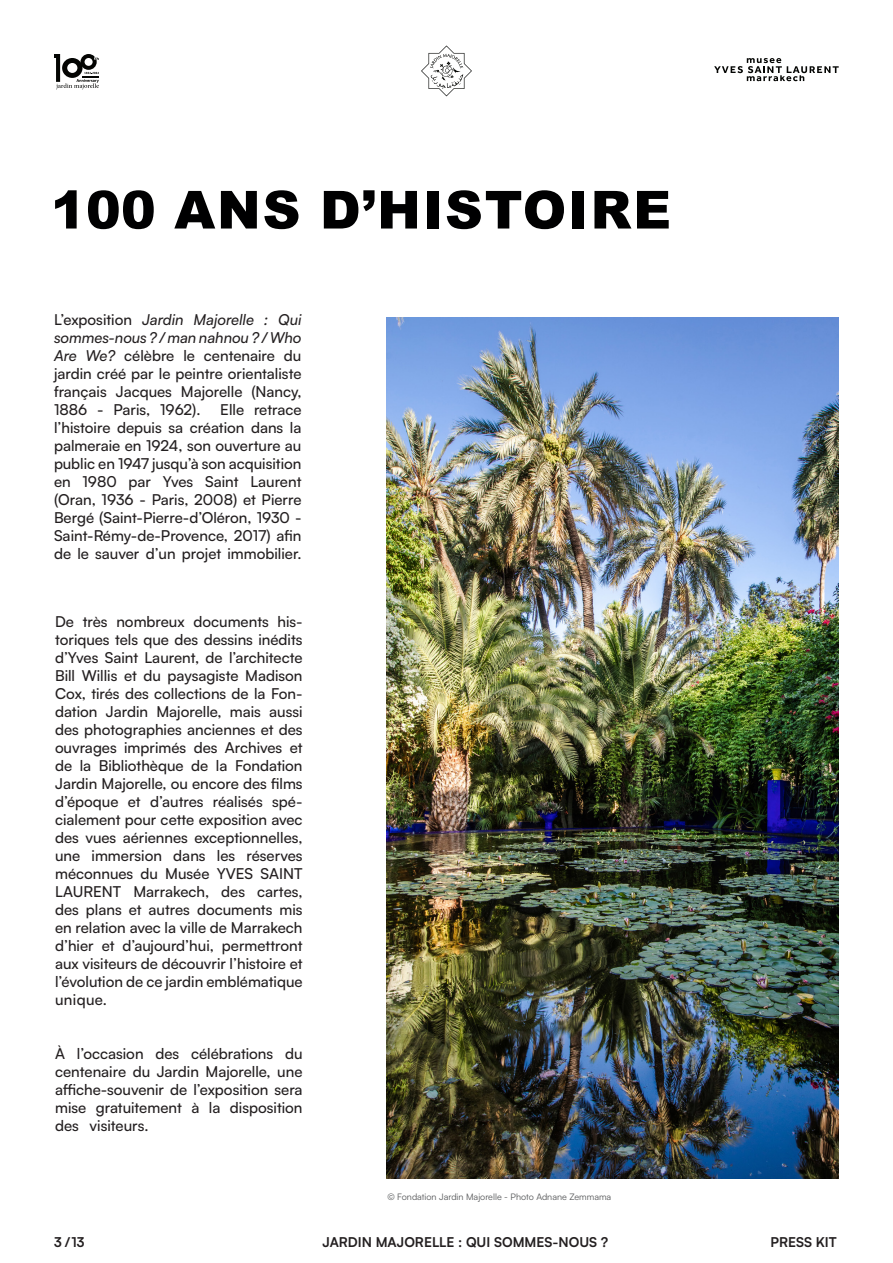
<style>
.page{position:relative;width:893px;height:1263px;background:#fff}
.page>*{position:absolute;margin:0;border:0;box-sizing:border-box;transform-origin:0 0}
.titre{font:900 52.5px "Arial";letter-spacing:.035em;color:#000001}
.Paragraph_Style_3{font:500 15px/18px "Satoshi";color:#231f20}
.Paragraph_Style_2{font:500 15px/18px "Satoshi";color:#231f20}
.Paragraph_Style_2-2{font:italic 500 15px "Satoshi";color:#231f20}
.margin{font:700 13.5px "Satoshi";color:#231f20}
.Paragraph_Style_2-3{font:9px "Satoshi";color:#545557}
</style>
<div class="page">
<svg style="left:421px;top:45px;width:51px;height:51px"></svg>
<svg style="left:714px;top:58px;width:125px;height:23px"></svg>
<svg style="left:54px;top:54px;width:45px;height:35px"></svg>
<img style="left:387px;top:317px;width:452px;height:861px">
<p class="titre" style="left:51px;top:172px;width:622px">100 ANS D’HISTOIRE</p>
<p class="Paragraph_Style_2" style="left:54px;top:310px;width:80px">’Lexposition</p>
<p class="Paragraph_Style_2-2" style="left:54px;top:327px;width:249px">sommes-nous ? / man nahnou ? / Who</p>
<p class="Paragraph_Style_2" style="left:284px;top:346px;width:19px">du</p>
<p class="Paragraph_Style_2-2" style="left:142px;top:309px;width:43px">Jardin</p>
<p class="Paragraph_Style_2-2" style="left:194px;top:309px;width:62px">Majorelle</p>
<p class="Paragraph_Style_2-2" style="left:278px;top:309px;width:25px">Qui</p>
<p class="Paragraph_Style_2-2" style="left:264px;top:309px;width:6px">:</p>
<p class="Paragraph_Style_2-2" style="left:86px;top:345px;width:31px">We?</p>
<p class="Paragraph_Style_2" style="left:124px;top:346px;width:52px">célèbre</p>
<p class="Paragraph_Style_2" style="left:183px;top:346px;width:13px">le</p>
<p class="Paragraph_Style_2" style="left:204px;top:346px;width:73px">centenaire</p>
<p class="Paragraph_Style_2-2" style="left:54px;top:345px;width:24px">Are</p>
<p class="Paragraph_Style_2" style="left:54px;top:364px;width:249px">jardin créé par le peintre orientaliste</p>
<p class="Paragraph_Style_2" style="left:251px;top:382px;width:52px">(Nancy,</p>
<p class="Paragraph_Style_2" style="left:54px;top:382px;width:54px">français</p>
<p class="Paragraph_Style_2" style="left:181px;top:382px;width:63px">Majorelle</p>
<p class="Paragraph_Style_2" style="left:116px;top:382px;width:58px">Jacques</p>
<p class="Paragraph_Style_2" style="left:160px;top:400px;width:42px">1962 .)</p>
<p class="Paragraph_Style_2" style="left:54px;top:400px;width:35px">1886</p>
<p class="Paragraph_Style_2" style="left:54px;top:418px;width:249px">’l histoire depuis sa création dans la</p>
<p class="Paragraph_Style_2" style="left:54px;top:436px;width:249px">palmeraie en 1924, son ouverture au</p>
<p class="Paragraph_Style_2" style="left:54px;top:454px;width:249px">public en 1947 jusqu à’ son acquisition</p>
<p class="Paragraph_Style_2" style="left:250px;top:472px;width:53px">Laurent</p>
<p class="Paragraph_Style_2" style="left:220px;top:400px;width:25px">Elle</p>
<p class="Paragraph_Style_2" style="left:113px;top:400px;width:38px">Paris,</p>
<p class="Paragraph_Style_2" style="left:254px;top:400px;width:49px">retrace</p>
<p class="Paragraph_Style_2" style="left:97px;top:400px;width:8px">-</p>
<p class="Paragraph_Style_2" style="left:83px;top:472px;width:36px">1980</p>
<p class="Paragraph_Style_2" style="left:205px;top:472px;width:35px">Saint</p>
<p class="Paragraph_Style_2" style="left:163px;top:472px;width:32px">Yves</p>
<p class="Paragraph_Style_2" style="left:54px;top:472px;width:249px">en<br>(Oran, 1936 - Paris, 2008) et Pierre<br>Bergé (Saint-Pierre d- ’Oléron, 1930 -<br>Saint-Rémy-de-Provence, 2017) afin de le sauver d’un projet immobilier.</p>
<p class="Paragraph_Style_2" style="left:129px;top:472px;width:24px">par</p>
<p class="Paragraph_Style_3" style="left:116px;top:612px;width:70px">nombreux</p>
<p class="Paragraph_Style_3" style="left:193px;top:612px;width:77px">documents</p>
<p class="Paragraph_Style_3" style="left:278px;top:612px;width:27px">his-</p>
<p class="Paragraph_Style_3" style="left:55px;top:612px;width:20px">De</p>
<p class="Paragraph_Style_3" style="left:55px;top:648px;width:249px">d’Yves Saint Laurent, de ’l architecte<br>Bill Willis et du paysagiste Madison</p>
<p class="Paragraph_Style_3" style="left:269px;top:702px;width:35px">aussi</p>
<p class="Paragraph_Style_3" style="left:83px;top:612px;width:26px">très</p>
<p class="Paragraph_Style_3" style="left:55px;top:630px;width:249px">toriques tels que des dessins inédits</p>
<p class="Paragraph_Style_3" style="left:55px;top:684px;width:249px">Cox, tirés des collections de la Fon-</p>
<p class="Paragraph_Style_3" style="left:55px;top:720px;width:249px;text-align:right">des photographies anciennes et des et</p>
<p class="Paragraph_Style_3" style="left:55px;top:702px;width:44px">dation</p>
<p class="Paragraph_Style_3" style="left:106px;top:702px;width:44px">Jardin</p>
<p class="Paragraph_Style_3" style="left:156px;top:702px;width:67px">Majorelle,</p>
<p class="Paragraph_Style_3" style="left:230px;top:702px;width:33px">mais</p>
<p class="Paragraph_Style_3" style="left:194px;top:738px;width:25px">des</p>
<p class="Paragraph_Style_3" style="left:225px;top:738px;width:59px">Archives</p>
<p class="Paragraph_Style_3" style="left:124px;top:738px;width:64px">imprimés</p>
<p class="Paragraph_Style_3" style="left:55px;top:738px;width:63px">ouvrages</p>
<p class="Paragraph_Style_3" style="left:55px;top:756px;width:249px">de<br>Jardin Majorelle, ou encore des films</p>
<p class="Paragraph_Style_3" style="left:55px;top:810px;width:249px">cialement pour cette exposition avec</p>
<p class="Paragraph_Style_3" style="left:80px;top:756px;width:13px">la</p>
<p class="Paragraph_Style_3" style="left:99px;top:756px;width:86px">Bibliothèque</p>
<p class="Paragraph_Style_3" style="left:191px;top:756px;width:19px">de</p>
<p class="Paragraph_Style_3" style="left:216px;top:756px;width:13px">la</p>
<p class="Paragraph_Style_3" style="left:235px;top:756px;width:69px">Fondation</p>
<p class="Paragraph_Style_3" style="left:55px;top:792px;width:65px">d’époque</p>
<p class="Paragraph_Style_3" style="left:55px;top:828px;width:249px;text-align:right">des vues aériennes exceptionnelles, réserves</p>
<p class="Paragraph_Style_3" style="left:150px;top:792px;width:55px">d’autres</p>
<p class="Paragraph_Style_3" style="left:213px;top:792px;width:51px">réalisés</p>
<p class="Paragraph_Style_3" style="left:272px;top:792px;width:32px">spé-</p>
<p class="Paragraph_Style_3" style="left:128px;top:792px;width:14px">et</p>
<p class="Paragraph_Style_3" style="left:173px;top:846px;width:34px">dans</p>
<p class="Paragraph_Style_3" style="left:217px;top:846px;width:20px">les</p>
<p class="Paragraph_Style_3" style="left:92px;top:846px;width:72px">immersion</p>
<p class="Paragraph_Style_3" style="left:55px;top:846px;width:27px">une</p>
<p class="Paragraph_Style_3" style="left:55px;top:864px;width:80px">méconnues</p>
<p class="Paragraph_Style_3" style="left:141px;top:864px;width:19px">du</p>
<p class="Paragraph_Style_3" style="left:217px;top:864px;width:38px">YVES</p>
<p class="Paragraph_Style_3" style="left:165px;top:864px;width:46px">Musée</p>
<p class="Paragraph_Style_3" style="left:261px;top:864px;width:44px">SAINT</p>
<p class="Paragraph_Style_3" style="left:55px;top:882px;width:68px">LAURENT</p>
<p class="Paragraph_Style_3" style="left:133px;top:882px;width:77px">Marrakech,</p>
<p class="Paragraph_Style_3" style="left:221px;top:882px;width:25px">des</p>
<p class="Paragraph_Style_3" style="left:257px;top:882px;width:47px">cartes,</p>
<p class="Paragraph_Style_3" style="left:55px;top:900px;width:25px">des</p>
<p class="Paragraph_Style_3" style="left:55px;top:918px;width:249px">en relation avec la ville de Marrakech</p>
<p class="Paragraph_Style_3" style="left:222px;top:936px;width:82px">permettront</p>
<p class="Paragraph_Style_3" style="left:86px;top:900px;width:37px">plans</p>
<p class="Paragraph_Style_3" style="left:197px;top:900px;width:77px">documents</p>
<p class="Paragraph_Style_3" style="left:279px;top:900px;width:25px">mis</p>
<p class="Paragraph_Style_3" style="left:129px;top:900px;width:14px">et</p>
<p class="Paragraph_Style_3" style="left:149px;top:900px;width:43px">autres</p>
<p class="Paragraph_Style_3" style="left:55px;top:936px;width:249px">d’hier<br>aux visiteurs de découvrir ’l histoire et ’l évolution de ce jardin emblématique unique.</p>
<p class="Paragraph_Style_2" style="left:285px;top:1044px;width:19px">du</p>
<p class="Paragraph_Style_3" style="left:122px;top:936px;width:93px">d’aujourd’hui,</p>
<p class="Paragraph_Style_3" style="left:102px;top:936px;width:14px">et</p>
<p class="Paragraph_Style_2" style="left:55px;top:1044px;width:11px">À</p>
<p class="Paragraph_Style_2" style="left:55px;top:1062px;width:249px">centenaire du Jardin Majorelle, une</p>
<p class="Paragraph_Style_2" style="left:55px;top:1080px;width:249px">affiche-souvenir de ’l exposition sera</p>
<p class="Paragraph_Style_2" style="left:230px;top:1098px;width:74px">disposition</p>
<p class="Paragraph_Style_2" style="left:77px;top:1044px;width:68px">’l occasion</p>
<p class="Paragraph_Style_2" style="left:155px;top:1044px;width:25px">des</p>
<p class="Paragraph_Style_2" style="left:191px;top:1044px;width:84px">célébrations</p>
<p class="Paragraph_Style_2" style="left:209px;top:1098px;width:13px">la</p>
<p class="Paragraph_Style_2" style="left:55px;top:1098px;width:33px">mise</p>
<p class="Paragraph_Style_2" style="left:96px;top:1098px;width:88px">gratuitement</p>
<p class="Paragraph_Style_2" style="left:191px;top:1098px;width:10px">à</p>
<p class="Paragraph_Style_2" style="left:55px;top:1116px;width:25px">des</p>
<p class="Paragraph_Style_2" style="left:90px;top:1116px;width:60px">visiteurs.</p>
<p class="margin" style="left:54px;top:1232px;width:32px">3/13</p>
<p class="Paragraph_Style_2-3" style="left:387px;top:1191px;width:225px">© Fondation Jardin Majorelle - Photo Adnane Zemmama</p>
<p class="margin" style="left:322px;top:1232px;width:287px">JARDIN MAJORELLE : QUI SOMMES-NOUS ?</p>
<p class="margin" style="left:770px;top:1232px;width:68px">PRESS KIT</p>
</div>
